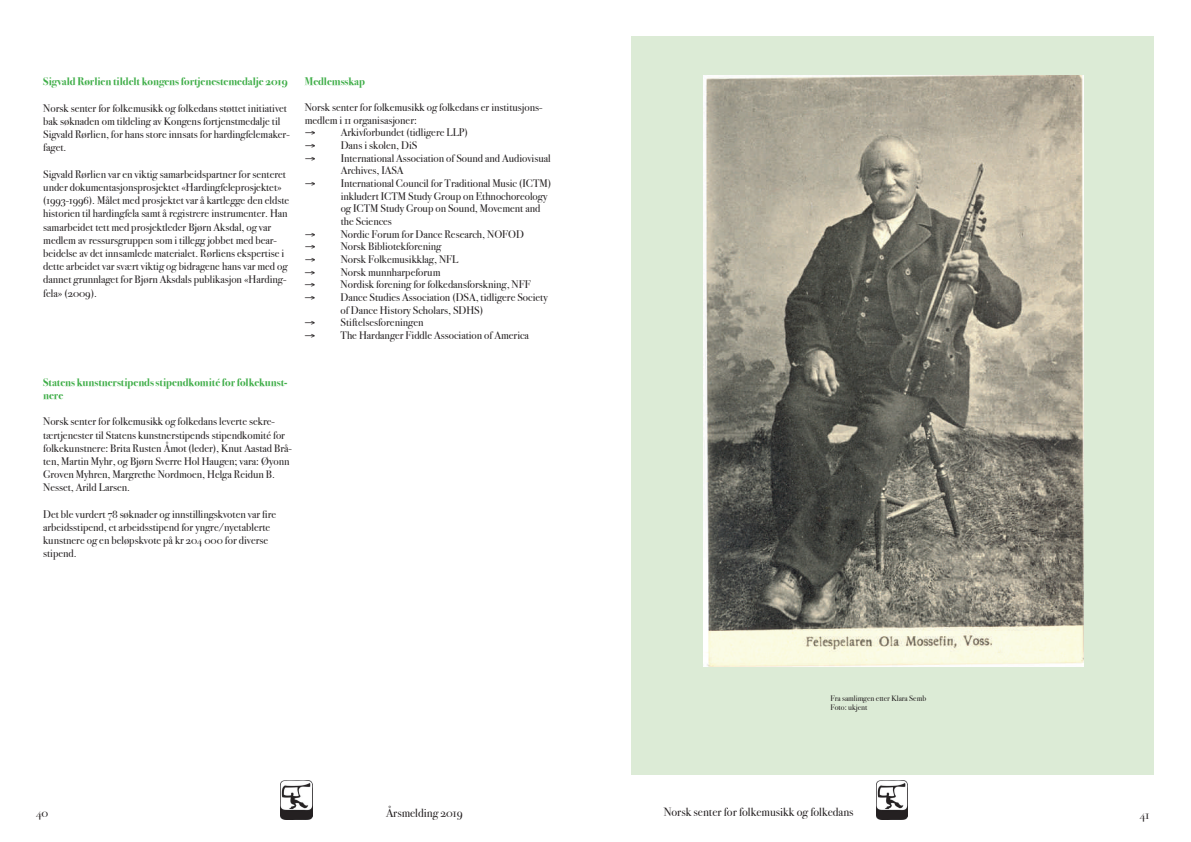
<style>
.page{position:relative;width:1191px;height:842px;background:#fff}
.page>*{position:absolute;margin:0;border:0;box-sizing:border-box;transform-origin:0 0}
.t1{font:12px "Bodoni Svty Two OSITCTT";color:#231f20}
.t2{font:11px/13.2px "Bodoni Svty Two OSITCTT";color:#231f20}
.t3{font:700 11px/13.2px "Bodoni Svty Two OSITCTT";color:#40ae49}
.t4{font:8px/9.6px "Bodoni Svty Two OSITCTT";color:#231f20}
</style>
<div class="page">
<div style="left:631px;top:36px;width:523px;height:739px;background:#dcebd6"></div>
<img style="left:703px;top:75px;width:380px;height:591px">
<img style="left:876px;top:780px;width:31px;height:39px">
<img style="left:281px;top:780px;width:31px;height:39px">
<p class="t3" style="left:43px;top:75px;width:246px">Sigvald Rørlien tildelt kongens fortjenestemedalje 2019</p>
<p class="t2" style="left:43px;top:102px;width:248px">Norsk senter for folkemusikk og folkedans støttet initiativet bak søknaden om tildeling av Kongens fortjenstmedalje til Sigvald Rørlien, for hans store innsats for hardingfelemaker&shy;faget.</p>
<p class="t2" style="left:43px;top:168px;width:247px">Sigvald Rørlien var en viktig samarbeidspartner for senteret under dokumentasjonsprosjektet «Hardingfeleprosjektet» (1993-1996). Målet med prosjektet var å kartlegge den eldste historien til hardingfela samt å registrere instrumenter. Han samarbeidet tett med prosjektleder Bjørn Aksdal, og var medlem av ressursgruppen som i tillegg jobbet med bear&shy;beidelse av det innsamlede materialet. Rørliens ekspertise i dette arbeidet var svært viktig og bidragene hans var med og dannet grunnlaget for Bjørn Aksdals publikasjon «Harding&shy;fela» (2009).</p>
<p class="t3" style="left:305px;top:75px;width:62px">Medlemsskap</p>
<p class="t2" style="left:305px;top:101px;width:239px;line-height:12.6px">Norsk senter for folkemusikk og folkedans er institusjons&shy;medlem i 11 organisasjoner:</p>
<p class="t2" style="left:305px;top:126px;width:165px">→ Arkivforbundet (tidligere LLP)</p>
<p class="t2" style="left:305px;top:139px;width:114px">→ Dans i skolen, DiS</p>
<p class="t2" style="left:341px;top:152px;width:211px;line-height:12.7px;text-indent:-36px">→ International Association of Sound and Audiovisual<br>Archives, IASA</p>
<p class="t2" style="left:341px;top:177px;width:212px;line-height:12.7px;text-indent:-36px">→ International Council for Traditional Music (ICTM) inkludert ICTM Study Group on Ethnochoreology og ICTM Study Group on Sound, Movement and the Sciences</p>
<p class="t2" style="left:305px;top:227px;width:221px">→ Nordic Forum for Dance Research, NOFOD</p>
<p class="t2" style="left:305px;top:240px;width:138px">→ Norsk Bibliotekforening</p>
<p class="t2" style="left:305px;top:253px;width:155px">→ Norsk Folkemusikklag, NFL</p>
<p class="t2" style="left:305px;top:265px;width:137px">→ Norsk munnharpeforum</p>
<p class="t2" style="left:305px;top:278px;width:228px">→ Nordisk forening for folkedansforskning, NFF</p>
<p class="t2" style="left:341px;top:291px;width:209px;line-height:12.7px;text-indent:-36px">→ Dance Studies Association (DSA, tidligere Society of Dance History Scholars, SDHS)</p>
<p class="t2" style="left:305px;top:316px;width:120px">→ Stiftelsesforeningen</p>
<p class="t2" style="left:305px;top:329px;width:226px">→ The Hardanger Fiddle Association of America</p>
<p class="t3" style="left:43px;top:376px;width:246px">Statens kunstnerstipends stipendkomité for folkekunst&shy;nere</p>
<p class="t2" style="left:43px;top:415px;width:250px">Norsk senter for folkemusikk og folkedans leverte sekre&shy;tærtjenester til Statens kunstnerstipends stipendkomité for folkekunstnere: Brita Rusten Åmot (leder), Knut Aastad Brå&shy;ten, Martin Myhr, og Bjørn Sverre Hol Haugen; vara: Øyonn Groven Myhren, Margrethe Nordmoen, Helga Reidun B.<br>Nesset, Arild Larsen.</p>
<p class="t2" style="left:43px;top:507px;width:234px">Det ble vurdert 78 søknader og innstillingskvoten var fire arbeidsstipend, et arbeidsstipend for yngre/nyetablerte kunstnere og en beløpskvote på kr 204 000 for diverse stipend.</p>
<p class="t4" style="left:830px;top:693px;width:97px">Fra samlimgen etter Klara Semb<br>Foto: ukjent</p>
<p class="t1" style="left:36px;top:806px;width:14px">40</p>
<p class="t1" style="left:386px;top:805px;width:78px">Årsmelding 2019</p>
<p class="t1" style="left:663px;top:804px;width:191px">Norsk senter for folkemusikk og folkedans</p>
<p class="t1" style="left:1139px;top:807px;width:11px">41</p>
</div>
